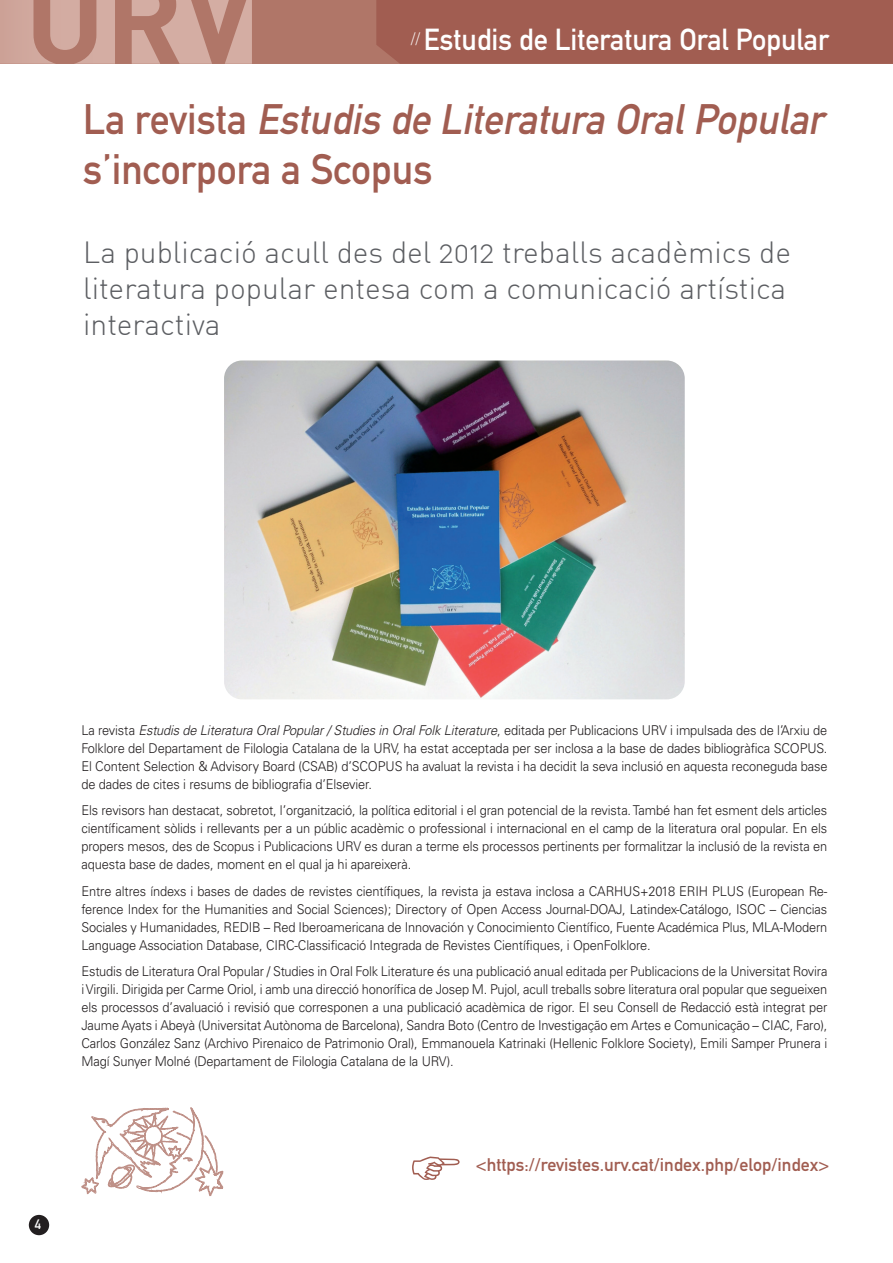
<style>
.page{position:relative;width:893px;height:1263px;background:#fff}
.page>*{position:absolute;margin:0;border:0;box-sizing:border-box;transform-origin:0 0}
.t1{font:italic 42px/50.4px "DIN Mittelschrift";color:#a15d51;scale:.95 1}
.t2{font:30px/36px "DIN Light Alternate";color:#5c5e62}
.t3{font:30px "DIN Mittelschrift";color:#fff;scale:.95 1}
.t4{font:18px "DIN Mittelschrift";color:#a15d51}
.t5{font:300 13.5px/18px "Univers";letter-spacing:-.01em;color:#231f20;text-align:justify;scale:.95 1}
.t6{font:13.5px "DIN Mittelschrift";color:#fff;scale:.95 1}
.s1{font-style:normal}
.s2{font-style:italic}
</style>
<div class="page">
<div style="left:28px;top:1214px;width:22px;height:22px;background:#231f20;border-radius:50%"></div>
<div style="left:27px;top:1212px;width:24px;height:25px;border:2px solid #fff;border-radius:50%"></div>
<div style="left:0;top:0;width:893px;height:64px;background:#b07668"></div>
<div style="left:376px;top:0;width:517px;height:64px;background:#a15d51"></div>
<img style="left:0;top:0;width:252px;height:64px">
<img style="left:224px;top:360px;width:461px;height:339px">
<svg style="left:81px;top:1107px;width:143px;height:89px"></svg>
<svg style="left:412px;top:1156px;width:48px;height:24px"></svg>
<h2 class="t3" style="left:411px;top:22px;width:442px"><sup>//</sup> Estudis de Literatura Oral Popular</h2>
<h1 class="t1" style="left:83px;top:94px;width:790px"><span class="s1">L a re v i s t a</span> Estudis de Literatura OralPopular <span class="s1">s’incorpora a Scopus</span></h1>
<h2 class="t2" style="left:83px;top:234px;width:709px">La publicació acull des del 2012 treballs acadèmics de literatura popular entesa com a comunicació artística interactiva</h2>
<p class="t6" style="left:35px;top:1216px;width:8px">4</p>
<p class="t5" style="left:81px;top:721px;width:787px">La revista <span class="s2">Estudis de Literatura Oral Popular / Studies in Oral Folk Literature</span>, editada per Publicacions URV i impulsada des de l’Arxiu de Folklore del Departament de Filologia Catalana de la URV, ha estat acceptada per ser inclosa a la base de dades bibliogràfica SCOPUS.<br>El Content Selection &amp; Advisory Board (CSAB) d’SCOPUS ha avaluat la revista i ha decidit la seva inclusió en aquesta reconeguda base de dades de cites i resums de bibliografia d’Elsevier.</p>
<p class="t5" style="left:81px;top:801px;width:787px">Els revisors han destacat, sobretot, l’organització, la política editorial i el gran potencial de la revista. També han fet esment dels articles científicament sòlids i rellevants per a un públic acadèmic o professional i internacional en el camp de la literatura oral popular. En els propers mesos, des de Scopus i Publicacions URV es duran a terme els processos pertinents per formalitzar la inclusió de la revista en aquesta base de dades, moment en el qual ja hi apareixerà.</p>
<p class="t5" style="left:81px;top:882px;width:787px">Entre altres índexs i bases de dades de revistes científiques, la revista ja estava inclosa a CARHUS+2018 ERIH PLUS (European Re&shy;ference Index for the Humanities and Social Sciences); Directory of Open Access Journal-DOAJ, Latindex-Catálogo, ISOC – Ciencias Sociales y Humanidades, REDIB – Red Iberoamericana de Innovación y Conocimiento Científico, Fuente Académica Plus, MLA-Modern Language Association Database, CIRC-Classificació Integrada de Revistes Científiques, i OpenFolklore.</p>
<p class="t5" style="left:81px;top:962px;width:787px">Estudis de Literatura Oral Popular / Studies in Oral Folk Literature és una publicació anual editada per Publicacions de la Universitat Rovira i Virgili. Dirigida per Carme Oriol, i amb una direcció honorífica de Josep M. Pujol, acull treballs sobre literatura oral popular que segueixen els processos d’avaluació i revisió que corresponen a una publicació acadèmica de rigor. El seu Consell de Redacció està integrat per Jaume Ayats i Abeyà (Universitat Autònoma de Barcelona), Sandra Boto (Centro de Investigação em Artes e Comunicação – CIAC, Faro), Carlos González Sanz (Archivo Pirenaico de Patrimonio Oral), Emmanouela Katrinaki (Hellenic Folklore Society), Emili Samper Prunera i Magí Sunyer Molné (Departament de Filologia Catalana de la URV).</p>
<h3 class="t4" style="left:476px;top:1154px;width:355px">&lt;https://revistes.urv.cat/index.php/elop/index&gt;</h3>
</div>
